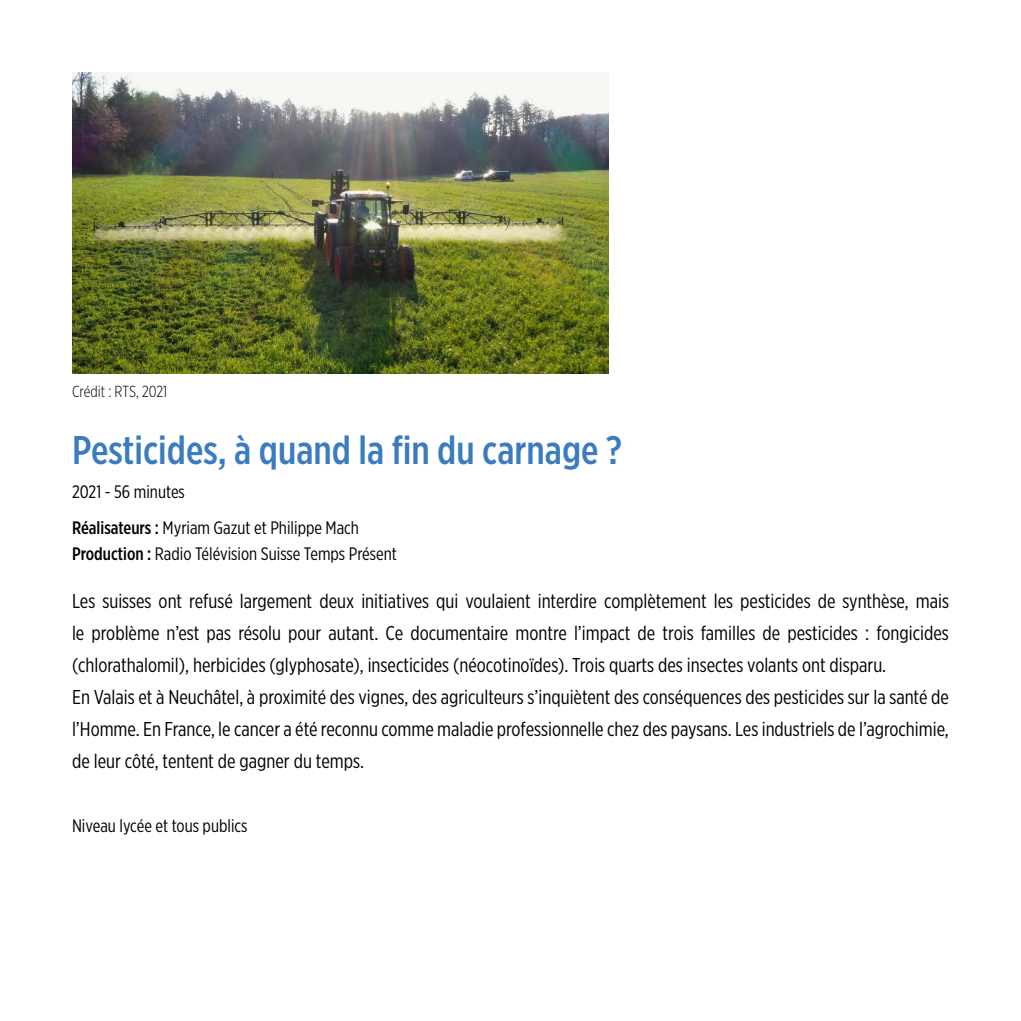
<style>
.page{position:relative;width:1021px;height:1021px;background:#fff}
.page>*{position:absolute;margin:0;border:0;box-sizing:border-box;transform-origin:0 0}
.t1{font:500 40px "Gotham X Narrow";color:#3a7cbf}
.t2{font:20px/32px "Gotham X Narrow";color:#000}
.t3{font:18px/36px "Gotham X Narrow";color:#000}
.t4{font:300 16px "Gotham X Narrow";color:#000}
.s1{font-weight:500}
</style>
<div class="page">
<img style="left:72px;top:72px;width:536px;height:302px">
<p class="t4" style="left:72px;top:382px;width:97px">Crédit : RTS, 2021</p>
<h1 class="t1" style="left:72px;top:425px;width:551px">Pesticides, à quand la fin du carnage ?</h1>
<p class="t3" style="left:72px;top:473px;width:288px">2021 - 56 minutes<br><span class="s1">Réalisateurs :</span> Myriam Gazut et Philippe Mach</p>
<p class="t3" style="left:72px;top:535px;width:326px"><span class="s1">Production :</span> Radio Télévision Suisse Temps Présent</p>
<p class="t2" style="left:72px;top:585px;width:878px">Les suisses ont refusé largement deux initiatives qui voulaient interdire complètement les pesticides de synthèse, mais le problème n’est pas résolu pour autant. Ce documentaire montre l’impact de trois familles de pesticides : fongicides (chlorathalomil), herbicides (glyphosate), insecticides (néocotinoïdes). Trois quarts des insectes volants ont disparu.<br>En Valais et à Neuchâtel, à proximité des vignes, des agriculteurs s’inquiètent des conséquences des pesticides sur la santé de l’Homme. En France, le cancer a été reconnu comme maladie professionnelle chez des paysans. Les industriels de l’agrochimie, de leur côté, tentent de gagner du temps.</p>
<p class="t3" style="left:72px;top:807px;width:177px">Niveau lycée et tous publics</p>
</div>
